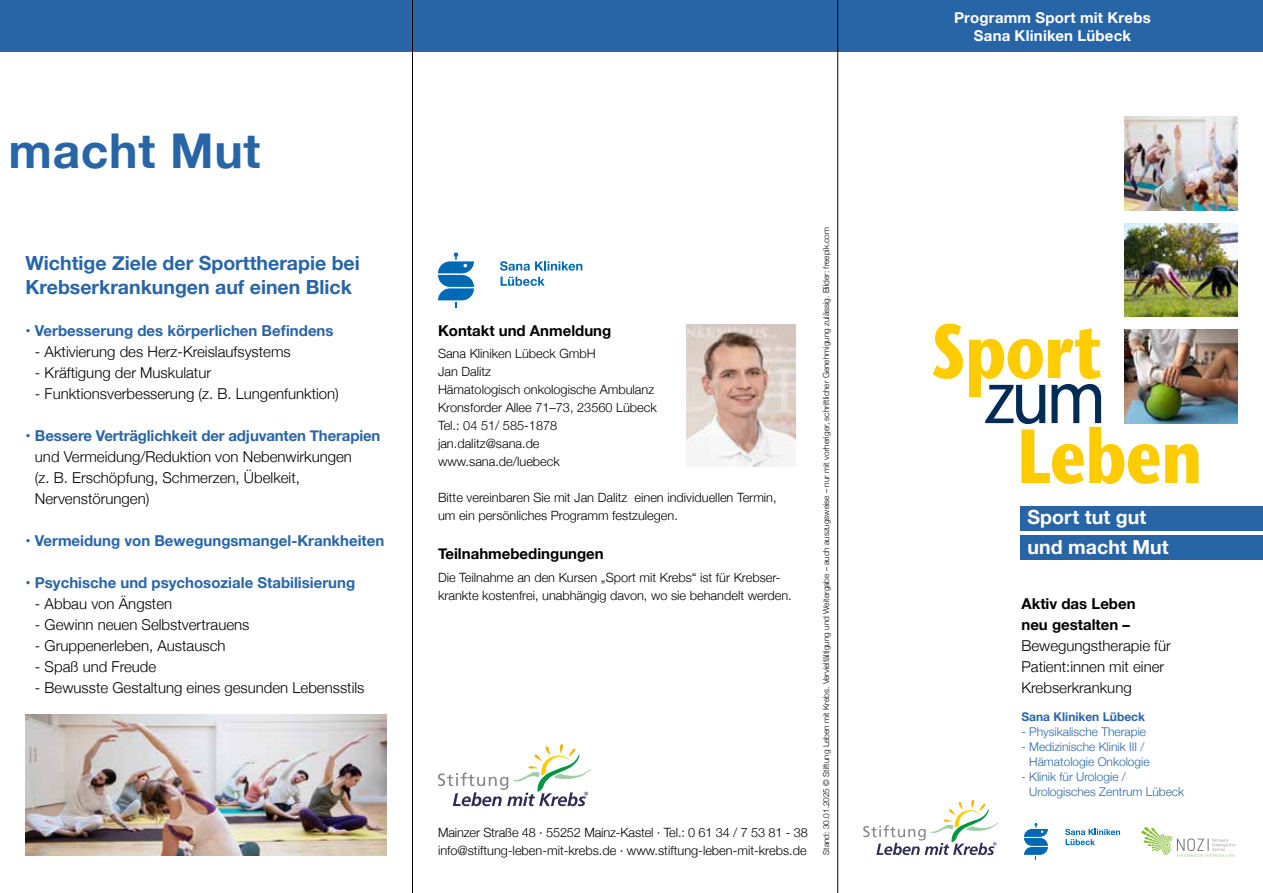
<style>
.page{position:relative;width:1263px;height:893px;background:#fff}
.page>*{position:absolute;margin:0;border:0;box-sizing:border-box;transform-origin:0 0}
.t1{font:700 76.5px/105px "Stone Sans ITC";letter-spacing:-.01em;color:#fc0;scale:.8 1}
.t2{font:500 76.5px "Stone Sans ITC";color:#002b55;scale:.88 1}
.t3{font:700 48px "Helvetica Neue";letter-spacing:.015em;color:#2865a7}
.t4{font:700 19.5px/24px "Helvetica Neue";color:#2865a7}
.t5{font:700 19.5px/29.7px "Helvetica Neue";letter-spacing:.005em;color:#fff}
.t6{font:300 15px/21px "Helvetica Neue";color:#000}
.t7{font:700 15px "Helvetica Neue";color:#2865a7}
.t8{font:700 15px/21px "Helvetica Neue";color:#000}
.t9{font:700 15px/18px "Helvetica Neue";letter-spacing:.015em;color:#fff;text-align:center}
.t10{font:300 12.75px/18px "Helvetica Neue";color:#000}
.t11{font:300 12px/15px "Helvetica Neue";color:#2865a7}
.t12{font:700 12px "Helvetica Neue";color:#2865a7}
.t13{font:300 8.25px "Helvetica Neue";color:#000}
</style>
<div class="page">
<div style="left:1020px;top:506px;width:243px;height:24px;background:#2865a7"></div>
<div style="left:1020px;top:536px;width:243px;height:24px;background:#2865a7"></div>
<img style="left:1125px;top:330px;width:112px;height:93px">
<img style="left:1125px;top:223px;width:112px;height:94px">
<img style="left:1125px;top:116px;width:112px;height:94px">
<div style="left:0;top:0;width:1263px;height:51px;background:#2865a7"></div>
<svg style="left:863px;top:800px;width:136px;height:55px"></svg>
<img style="left:26px;top:714px;width:361px;height:141px">
<svg style="left:1141px;top:827px;width:95px;height:30px"></svg>
<svg style="left:438px;top:744px;width:153px;height:62px"></svg>
<img style="left:687px;top:325px;width:108px;height:141px">
<svg style="left:1024px;top:823px;width:24px;height:37px"></svg>
<svg style="left:1065px;top:829px;width:55px;height:16px"></svg>
<svg style="left:438px;top:252px;width:36px;height:56px"></svg>
<svg style="left:500px;top:261px;width:82px;height:10px"></svg>
<svg style="left:501px;top:277px;width:44px;height:9px"></svg>
<hr style="left:837px;top:0;width:1px;height:893px;background:#000">
<hr style="left:412px;top:0;width:1px;height:893px;background:#000">
<h2 class="t3" style="left:9px;top:113px;width:253px">macht Mut</h2>
<h3 class="t4" style="left:26px;top:252px;width:336px">Wichtige Ziele der Sporttherapie bei<br>Krebserkrankungen auf einen Blick</h3>
<p class="t7" style="left:26px;top:319px;width:310px">• Verbesserung des körperlichen Befindens</p>
<p class="t6" style="left:35px;top:340px;width:257px">- Aktivierung des Herz-Kreislaufsystems</p>
<p class="t6" style="left:35px;top:361px;width:178px">- Kräftigung der Muskulatur</p>
<p class="t6" style="left:35px;top:382px;width:305px">- Funktionsverbesserung (z. B. Lungenfunktion)</p>
<p class="t7" style="left:26px;top:424px;width:356px">• Bessere Verträglichkeit der adjuvanten Therapien</p>
<p class="t6" style="left:35px;top:445px;width:319px">und Vermeidung/Reduktion von Nebenwirkungen (z. B. Erschöpfung, Schmerzen, Übelkeit,<br>Nervenstörungen)</p>
<p class="t7" style="left:26px;top:529px;width:360px">• Vermeidung von Bewegungsmangel-Krankheiten</p>
<p class="t7" style="left:26px;top:571px;width:331px">• Psychische und psychosoziale Stabilisierung</p>
<p class="t6" style="left:35px;top:592px;width:139px">- Abbau von Ängsten</p>
<p class="t6" style="left:35px;top:613px;width:216px">- Gewinn neuen Selbstvertrauens</p>
<p class="t6" style="left:35px;top:634px;width:192px">- Gruppenerleben, Austausch</p>
<p class="t6" style="left:35px;top:655px;width:123px">- Spaß und Freude</p>
<p class="t6" style="left:35px;top:676px;width:331px">- Bewusste Gestaltung eines gesunden Lebensstils</p>
<p class="t8" style="left:438px;top:320px;width:175px">Kontakt und Anmeldung</p>
<p class="t10" style="left:438px;top:344px;width:220px">Sana Kliniken Lübeck GmbH<br>Jan Dalitz<br>Hämatologisch onkologische Ambulanz<br>Kronsforder Allee 71–73, 23560 Lübeck<br>Tel.: 04 51/ 585-1878 jan.dalitz@sana.de www.sana.de/luebeck</p>
<p class="t10" style="left:438px;top:488px;width:340px">Bitte vereinbaren Sie mit Jan Dalitz einen individuellen Termin, um ein persönliches Programm festzulegen.</p>
<p class="t8" style="left:438px;top:544px;width:167px">Teilnahmebedingungen</p>
<p class="t10" style="left:438px;top:567px;width:355px">Die Teilnahme an den Kursen „Sport mit Krebs“ ist für Krebser&shy;krankte kostenfrei, unabhängig davon, wo sie behandelt werden.</p>
<p class="t10" style="left:438px;top:823px;width:371px">Mainzer Straße 48 · 55252 Mainz-Kastel · Tel.: 0 61 34 / 7 53 81 - 38 info@stiftung-leben-mit-krebs.de · www.stiftung-leben-mit-krebs.de</p>
<p class="t13" style="left:820px;top:855px;width:629px;rotate:-90deg">Stand: 30.01.2025 © Stiftung Leben mit Krebs. Vervielfältigung und Weitergabe – auch auszugsweise – nur mit vorheriger, schriftlicher Genehmigung zulässig. Bilder: freepik.com</p>
<p class="t9" style="left:954px;top:10px;width:198px">Programm Sport mit Krebs<br>Sana Kliniken Lübeck</p>
<h1 class="t1" style="left:1016px;top:298px;width:234px;text-indent:-85px">Sport<br>Leben</h1>
<h1 class="t2" style="left:984px;top:349px;width:141px">zum</h1>
<h3 class="t5" style="left:1027px;top:502px;width:143px">Sport tut gut und macht Mut</h3>
<p class="t8" style="left:1021px;top:594px;width:116px">Aktiv das Leben neu gestalten –</p>
<p class="t6" style="left:1021px;top:634px;width:151px">Bewegungstherapie für<br>Patient:innen mit einer<br>Krebserkrankung</p>
<p class="t12" style="left:1021px;top:707px;width:125px">Sana Kliniken Lübeck</p>
<p class="t11" style="left:1021px;top:723px;width:126px">- Physikalische Therapie</p>
<p class="t11" style="left:1029px;top:738px;width:122px;text-indent:-8px">- Medizinische Klinik III /<br>Hämatologie Onkologie</p>
<p class="t11" style="left:1029px;top:768px;width:156px;text-indent:-8px">- Klinik für Urologie /<br>Urologisches Zentrum Lübeck</p>
</div>
